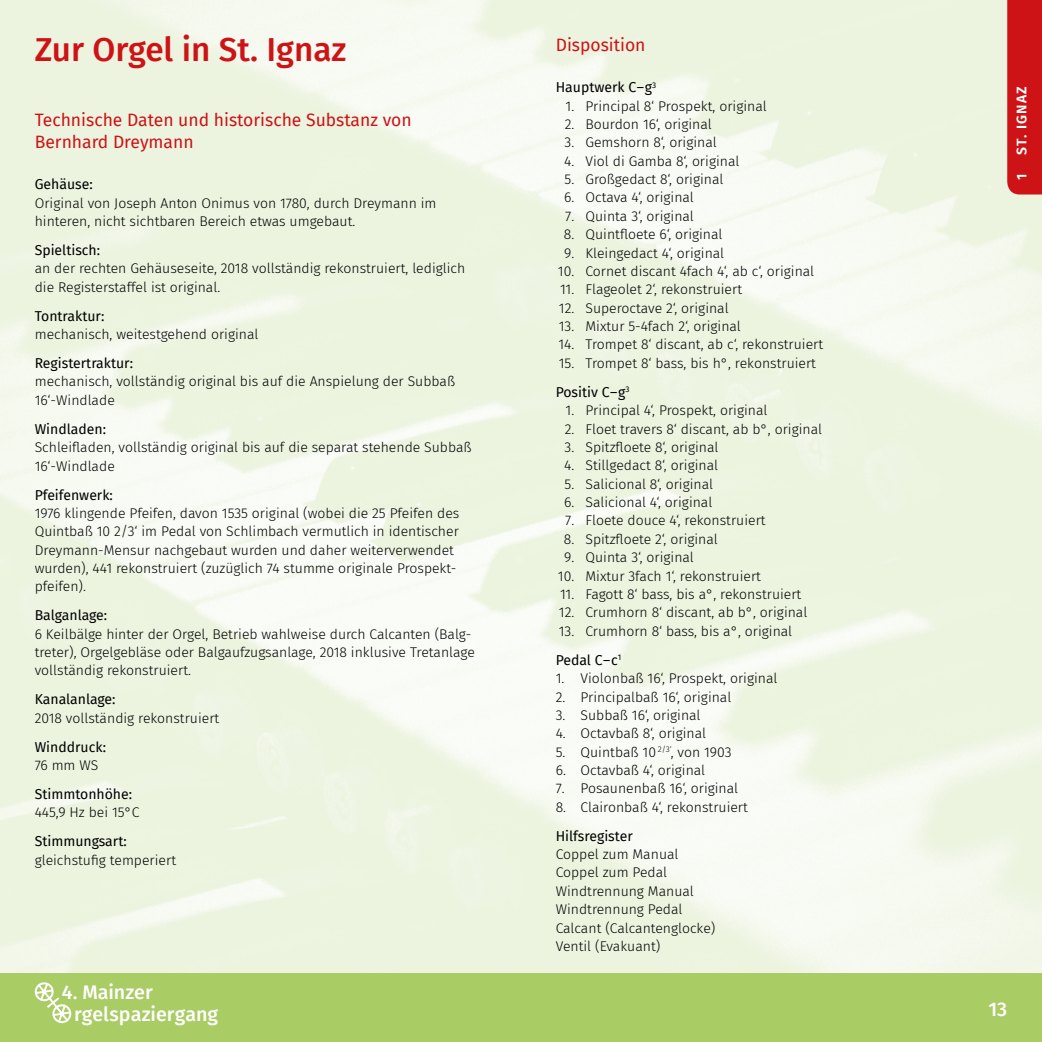
<style>
.page{position:relative;width:1042px;height:1042px;background:#fff}
.page>*{position:absolute;margin:0;border:0;box-sizing:border-box;transform-origin:0 0}
.t1{font:500 33.25px "Fira Sans";color:#cd1316}
.t2{font:500 19.6px/21.7px "Fira Sans";color:#fff}
.t3{font:17.5px/22.8px "Fira Sans";color:#cd1316}
.t4{font:300 14px/18.4px "Fira Sans";color:#000}
.t5{font:14px "Fira Sans";color:#000}
.t6{font:600 14px "Fira Sans";letter-spacing:.085em;color:#fff}
.s1{font-weight:400}
</style>
<div class="page">
<div style="left:0;top:972px;width:1042px;height:70px;background:#aacc64"></div>
<svg style="left:34px;top:982px;width:38px;height:42px"></svg>
<div style="left:1007px;top:0;width:35px;height:194px;background:#cd1316"></div>
<h1 class="t1" style="left:35px;top:23px;width:313px">Zur Orgel in St. Ignaz</h1>
<p class="t3" style="left:35px;top:108px;width:378px">Technische Daten und historische Substanz von<br>Bernhard Dreymann</p>
<p class="t5" style="left:35px;top:174px;width:59px">Gehäuse:</p>
<p class="t4" style="left:35px;top:194px;width:403px">Original von Joseph Anton Onimus von 1780, durch Dreymann im hinteren, nicht sichtbaren Bereich etwas umgebaut.</p>
<p class="t5" style="left:35px;top:240px;width:67px">Spieltisch:</p>
<p class="t4" style="left:35px;top:259px;width:432px">an der rechten Gehäuseseite, 2018 vollständig rekonstruiert, lediglich die Registerstaffel ist original.</p>
<p class="t5" style="left:35px;top:305px;width:71px">Tontraktur:</p>
<p class="t4" style="left:35px;top:325px;width:225px">mechanisch, weitestgehend original</p>
<p class="t5" style="left:35px;top:353px;width:100px">Registertraktur:</p>
<p class="t4" style="left:35px;top:372px;width:422px">mechanisch, vollständig original bis auf die Anspielung der Subbaß<br>16‘-Windlade</p>
<p class="t5" style="left:35px;top:418px;width:73px">Windladen:</p>
<p class="t4" style="left:35px;top:438px;width:438px">Schleifladen, vollständig original bis auf die separat stehende Subbaß<br>16‘-Windlade</p>
<p class="t5" style="left:35px;top:484px;width:80px">Pfeifenwerk:</p>
<p class="t4" style="left:35px;top:504px;width:426px">1976 klingende Pfeifen, davon 1535 original (wobei die 25 Pfeifen des Quintbaß 10 2/3‘ im Pedal von Schlimbach vermutlich in identischer Dreymann-Mensur nachgebaut wurden und daher weiterverwendet wurden), 441 rekonstruiert (zuzüglich 74 stumme originale Prospekt&shy;pfeifen).</p>
<p class="t5" style="left:35px;top:605px;width:74px">Balganlage:</p>
<p class="t4" style="left:35px;top:624px;width:442px">6 Keilbälge hinter der Orgel, Betrieb wahlweise durch Calcanten (Balg&shy;treter), Orgelgebläse oder Balgaufzugsanlage, 2018 inklusive Tretanlage vollständig rekonstruiert.</p>
<p class="t5" style="left:35px;top:689px;width:82px">Kanalanlage:</p>
<p class="t4" style="left:35px;top:708px;width:186px">2018 vollständig rekonstruiert</p>
<p class="t5" style="left:35px;top:736px;width:73px">Winddruck:</p>
<p class="t4" style="left:35px;top:756px;width:65px">76 mm WS</p>
<p class="t5" style="left:35px;top:783px;width:99px">Stimmtonhöhe:</p>
<p class="t4" style="left:35px;top:803px;width:106px">445,9 Hz bei 15°C</p>
<p class="t5" style="left:35px;top:831px;width:94px">Stimmungsart:</p>
<p class="t4" style="left:35px;top:850px;width:143px">gleichstufig temperiert</p>
<h2 class="t2" style="left:74px;top:980px;width:146px;text-indent:-12px">4. Mainzer rgelspaziergang</h2>
<p class="t3" style="left:556px;top:33px;width:91px">Disposition</p>
<p class="t5" style="left:556px;top:77px;width:102px">Hauptwerk C–g<sup>3</sup></p>
<p class="t4" style="left:566px;top:96px;width:202px">1. Principal 8‘ Prospekt, original</p>
<p class="t4" style="left:565px;top:115px;width:148px">2. Bourdon 16‘, original</p>
<p class="t4" style="left:564px;top:133px;width:154px">3. Gemshorn 8‘, original</p>
<p class="t4" style="left:564px;top:152px;width:177px">4. Viol di Gamba 8‘, original</p>
<p class="t4" style="left:564px;top:170px;width:160px">5. Großgedact 8‘, original</p>
<p class="t4" style="left:564px;top:188px;width:131px">6. Octava 4‘, original</p>
<p class="t4" style="left:565px;top:207px;width:130px">7. Quinta 3‘, original</p>
<p class="t4" style="left:564px;top:225px;width:160px">8. Quintfloete 6‘, original</p>
<p class="t4" style="left:564px;top:243px;width:161px">9. Kleingedact 4‘, original</p>
<p class="t4" style="left:558px;top:262px;width:258px">10. Cornet discant 4fach 4‘, ab c‘, original</p>
<p class="t4" style="left:560px;top:280px;width:184px">11. Flageolet 2‘, rekonstruiert</p>
<p class="t4" style="left:559px;top:298px;width:171px">12. Superoctave 2‘, original</p>
<p class="t4" style="left:559px;top:317px;width:183px">13. Mixtur 5-4fach 2‘, original</p>
<p class="t4" style="left:558px;top:335px;width:266px">14. Trompet 8‘ discant, ab c‘, rekonstruiert</p>
<p class="t4" style="left:556px;top:348px;width:262px;line-height:28.9px">15. Trompet 8‘ bass, bis h°, rekonstruiert<br><span class="s1">Positiv C–g</span><sup>3</sup></p>
<p class="t4" style="left:566px;top:401px;width:203px">1. Principal 4‘, Prospekt, original</p>
<p class="t4" style="left:565px;top:419px;width:259px">2. Floet travers 8‘ discant, ab b°, original</p>
<p class="t4" style="left:564px;top:438px;width:155px">3. Spitzfloete 8‘, original</p>
<p class="t4" style="left:564px;top:456px;width:155px">4. Stillgedact 8‘, original</p>
<p class="t4" style="left:564px;top:474px;width:150px">5. Salicional 8‘, original</p>
<p class="t4" style="left:564px;top:493px;width:150px">6. Salicional 4‘, original</p>
<p class="t4" style="left:565px;top:511px;width:202px">7. Floete douce 4‘, rekonstruiert</p>
<p class="t4" style="left:564px;top:530px;width:155px">8. Spitzfloete 2‘, original</p>
<p class="t4" style="left:564px;top:548px;width:131px">9. Quinta 3‘, original</p>
<p class="t4" style="left:558px;top:566px;width:205px">10. Mixtur 3fach 1‘, rekonstruiert</p>
<p class="t4" style="left:560px;top:585px;width:243px">11. Fagott 8‘ bass, bis a°, rekonstruiert</p>
<p class="t4" style="left:559px;top:603px;width:250px">12. Crumhorn 8‘ discant, ab b°, original</p>
<p class="t4" style="left:556px;top:616px;width:238px;line-height:28.9px">13. Crumhorn 8‘ bass, bis a°, original<br><span class="s1">Pedal C–c</span><sup>1</sup></p>
<p class="t4" style="left:556px;top:669px;width:223px">1. Violonbaß 16‘, Prospekt, original</p>
<p class="t4" style="left:556px;top:687px;width:177px">2. Principalbaß 16‘, original</p>
<p class="t4" style="left:556px;top:706px;width:146px">3. Subbaß 16‘, original</p>
<p class="t4" style="left:556px;top:724px;width:152px">4. Octavbaß 8‘, original</p>
<p class="t4" style="left:556px;top:742px;width:177px">5. Quintbaß 10 <sup>2/3‘</sup>, von 1903</p>
<p class="t4" style="left:556px;top:761px;width:151px">6. Octavbaß 4‘, original</p>
<p class="t4" style="left:556px;top:779px;width:184px">7. Posaunenbaß 16‘, original</p>
<p class="t4" style="left:556px;top:797px;width:194px">8. Claironbaß 4‘, rekonstruiert</p>
<p class="t5" style="left:556px;top:825px;width:78px">Hilfsregister</p>
<p class="t4" style="left:556px;top:845px;width:161px">Coppel zum Manual<br>Coppel zum Pedal<br>Windtrennung Manual<br>Windtrennung Pedal<br>Calcant (Calcantenglocke)<br>Ventil (Evakuant)</p>
<p class="t6" style="left:1010px;top:155px;width:70px;rotate:-90deg">St. Ignaz</p>
<p class="t6" style="left:1010px;top:180px;width:8px;rotate:-90deg">1</p>
<h2 class="t2" style="left:988px;top:998px;width:20px">13</h2>
</div>
